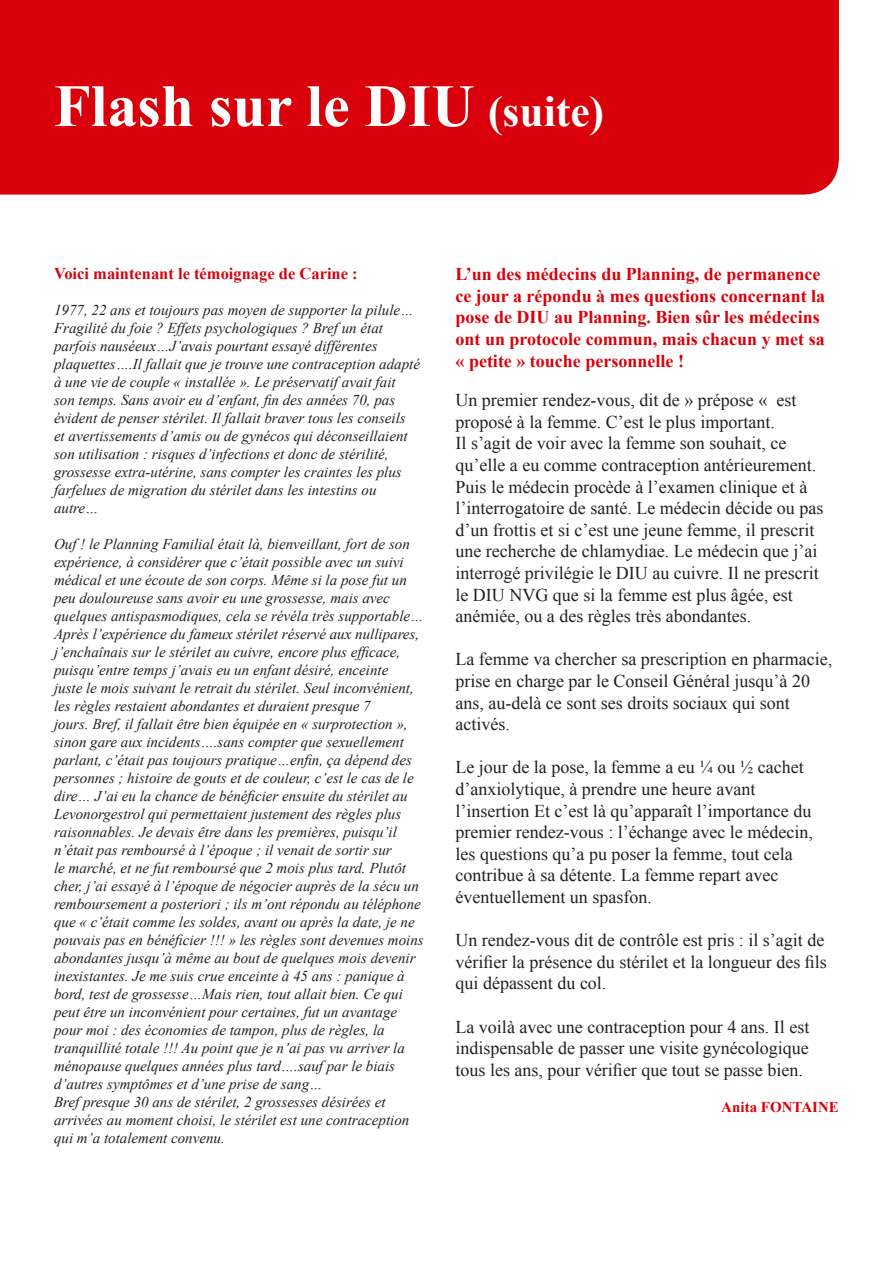
<style>
.page{position:relative;width:893px;height:1263px;background:#fff}
.page>*{position:absolute;margin:0;border:0;box-sizing:border-box;transform-origin:0 0}
.t1{font:700 60px "Times New Roman";color:#fff}
.t2{font:18px/21.6px "Times New Roman";color:#231f20}
.t3{font:700 18px/21.6px "Times New Roman";color:#d9000b}
.t4{font:700 16.5px "Times New Roman";color:#d9000b}
.t5{font:italic 15px/18px "Times New Roman";color:#231f20}
.t6{font:700 15px "Times New Roman";color:#d9000b}
.s1{font-size:43.5px}
</style>
<div class="page">
<div style="left:0;top:0;width:839px;height:195px;background:#d9000b"></div>
<p class="t1" style="left:54px;top:64px;width:552px">Flash sur le DIU <span class="s1">(suite)</span></p>
<p class="t4" style="left:54px;top:262px;width:305px">Voici maintenant le témoignage de Carine :</p>
<p class="t5" style="left:54px;top:301px;width:368px">1977, 22 ans et toujours pas moyen de supporter la pilule… Fragilité du foie ? Effets psychologiques ? Bref un état parfois nauséeux…J’avais pourtant essayé différentes plaquettes….Il fallait que je trouve une contraception adapté à une vie de couple « installée ». Le préservatif avait fait son temps. Sans avoir eu d’enfant, fin des années 70, pas évident de penser stérilet. Il fallait braver tous les conseils et avertissements d’amis ou de gynécos qui déconseillaient son utilisation : risques d’infections et donc de stérilité, grossesse extra-utérine, sans compter les craintes les plus farfelues de migration du stérilet dans les intestins ou autre…</p>
<p class="t5" style="left:54px;top:535px;width:371px">Ouf ! le Planning Familial était là, bienveillant, fort de son expérience, à considérer que c’était possible avec un suivi médical et une écoute de son corps. Même si la pose fut un peu douloureuse sans avoir eu une grossesse, mais avec quelques antispasmodiques, cela se révéla très supportable… Après l’expérience du fameux stérilet réservé aux nullipares, j’enchaînais sur le stérilet au cuivre, encore plus efficace, puisqu’entre temps j’avais eu un enfant désiré, enceinte<br>juste le mois suivant le retrait du stérilet. Seul inconvénient, les règles restaient abondantes et duraient presque 7<br>jours. Bref, il fallait être bien équipée en « surprotection », sinon gare aux incidents….sans compter que sexuellement parlant, c’était pas toujours pratique…enfin, ça dépend des personnes ; histoire de gouts et de couleur, c’est le cas de le dire… J’ai eu la chance de bénéficier ensuite du stérilet au Levonorgestrol qui permettaient justement des règles plus raisonnables. Je devais être dans les premières, puisqu’il n’était pas remboursé à l’époque ; il venait de sortir sur<br>le marché, et ne fut remboursé que 2 mois plus tard. Plutôt cher, j’ai essayé à l’époque de négocier auprès de la sécu un remboursement a posteriori ; ils m’ont répondu au téléphone que « c’était comme les soldes, avant ou après la date, je ne pouvais pas en bénéficier !!! » les règles sont devenues moins abondantes jusqu’à même au bout de quelques mois devenir inexistantes. Je me suis crue enceinte à 45 ans : panique à bord, test de grossesse…Mais rien, tout allait bien. Ce qui peut être un inconvénient pour certaines, fut un avantage pour moi : des économies de tampon, plus de règles, la tranquillité totale !!! Au point que je n’ai pas vu arriver la ménopause quelques années plus tard….sauf par le biais d’autres symptômes et d’une prise de sang…</p>
<p class="t5" style="left:54px;top:1093px;width:357px">Bref presque 30 ans de stérilet, 2 grossesses désirées et arrivées au moment choisi, le stérilet est une contraception qui m’a totalement convenu.</p>
<p class="t3" style="left:455px;top:263px;width:371px">L’un des médecins du Planning, de permanence ce jour a répondu à mes questions concernant la pose de DIU au Planning. Bien sûr les médecins ont un protocole commun, mais chacun y met sa « petite » touche personnelle !</p>
<p class="t2" style="left:455px;top:389px;width:369px">Un premier rendez-vous, dit de » prépose « est proposé à la femme. C’est le plus important.<br>Il s’agit de voir avec la femme son souhait, ce qu’elle a eu comme contraception antérieurement.<br>Puis le médecin procède à l’examen clinique et à l’interrogatoire de santé. Le médecin décide ou pas d’un frottis et si c’est une jeune femme, il prescrit une recherche de chlamydiae. Le médecin que j’ai interrogé privilégie le DIU au cuivre. Il ne prescrit le DIU NVG que si la femme est plus âgée, est anémiée, ou a des règles très abondantes.</p>
<p class="t2" style="left:455px;top:648px;width:378px">La femme va chercher sa prescription en pharmacie, prise en charge par le Conseil Général jusqu’à 20 ans, au-delà ce sont ses droits sociaux qui sont activés.</p>
<p class="t2" style="left:455px;top:756px;width:359px">Le jour de la pose, la femme a eu ¼ ou ½ cachet d’anxiolytique, à prendre une heure avant l’insertion Et c’est là qu’apparaît l’importance du premier rendez-vous : l’échange avec le médecin, les questions qu’a pu poser la femme, tout cela contribue à sa détente. La femme repart avec éventuellement un spasfon.</p>
<p class="t2" style="left:455px;top:929px;width:373px">Un rendez-vous dit de contrôle est pris : il s’agit de vérifier la présence du stérilet et la longueur des fils qui dépassent du col.</p>
<p class="t2" style="left:455px;top:1015px;width:355px;text-align:justify">La voilà avec une contraception pour 4 ans. Il est indispensable de passer une visite gynécologique tous les ans, pour vérifier que tout se passe bien.</p>
<p class="t6" style="left:721px;top:1096px;width:119px">Anita FONTAINE</p>
</div>
